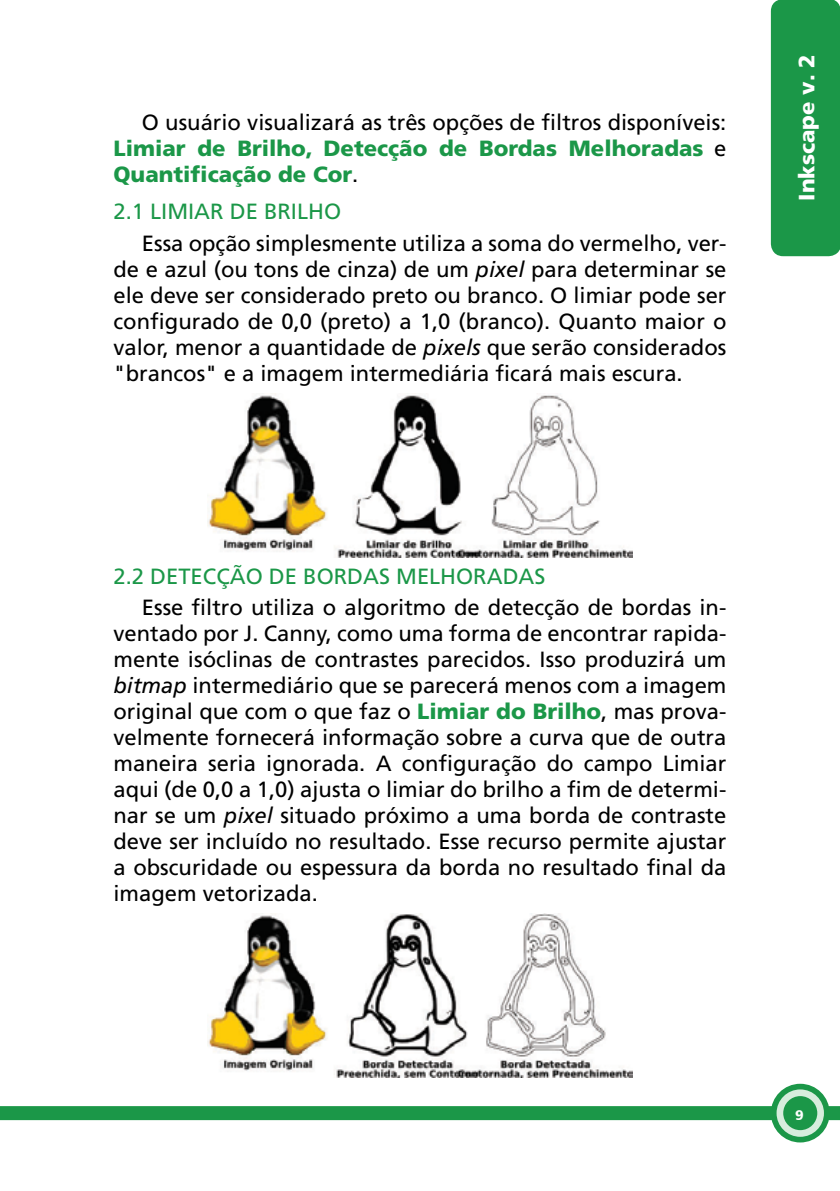
<style>
.page{position:relative;width:840px;height:1191px;background:#fff}
.page>*{position:absolute;margin:0;border:0;box-sizing:border-box;transform-origin:0 0}
.t1{font:22px/26px "Frutiger LT Std";color:#000;text-align:justify}
.t2{font:900 22px/26px "Frutiger LT Std";color:#1b9748;text-align:justify}
.t3{font:22px "Frutiger LT Std";color:#1b9748}
.t4{font:900 22px "Frutiger";color:#fff}
.t5{font:900 14px "Frutiger";color:#fff}
.s1{font-weight:400;color:#000}
.s2{font-style:italic}
.s3{font-weight:900;color:#1b9748}
</style>
<div class="page">
<div style="left:771px;top:0;width:68px;height:255px;background:#1b9748;border-radius:11px"></div>
<div style="left:770px;top:0;width:69px;height:256px;border:2px solid #1b9748;border-radius:11px"></div>
<div style="left:0;top:1106px;width:839px;height:14px;background:#1b9748"></div>
<svg style="left:771px;top:1084px;width:57px;height:57px"></svg>
<div style="left:770px;top:1083px;width:59px;height:59px;border:2px solid #1b9748;border-radius:50%"></div>
<div style="left:777px;top:1090px;width:45px;height:45px;background:#d7eddd;border-radius:50%"></div>
<div style="left:776px;top:1089px;width:47px;height:47px;border:2px solid #d7eddd;border-radius:50%"></div>
<div style="left:782px;top:1096px;width:34px;height:34px;background:#1b9748;border-radius:50%"></div>
<img style="left:207px;top:393px;width:425px;height:164px">
<img style="left:207px;top:913px;width:425px;height:164px">
<p class="t2" style="left:113px;top:109px;width:614px;text-indent:28px"><span class="s1">O usuário visualizará as três opções de filtros disponíveis:<br></span>Limiar de Brilho, Detecção de Bordas Melhoradas <span class="s1">e </span>Quantificação de Cor<span class="s1">.</span></p>
<p class="t3" style="left:113px;top:199px;width:61px">2.1 Limiar</p>
<p class="t3" style="left:230px;top:199px;width:61px">de Brilho</p>
<p class="t1" style="left:113px;top:230px;width:614px;text-indent:28px">Essa opção simplesmente utiliza a soma do vermelho, ver&shy;de e azul (ou tons de cinza) de um <span class="s2">pixel</span> para determinar se ele deve ser considerado preto ou branco. O limiar pode ser configurado de 0,0 (preto) a 1,0 (branco). Quanto maior o valor, menor a quantidade de <span class="s2">pixels</span> que serão considerados "brancos" e a imagem intermediária ficará mais escura.</p>
<p class="t3" style="left:113px;top:563px;width:67px">2.2 Detecção</p>
<p class="t3" style="left:269px;top:563px;width:63px">de Bordas</p>
<p class="t3" style="left:396px;top:563px;width:37px">Melhorada</p>
<p class="t3" style="left:534px;top:563px;width:12px">S</p>
<p class="t1" style="left:113px;top:595px;width:614px;text-indent:28px">Esse filtro utiliza o algoritmo de detecção de bordas in&shy;ventado por J. Canny, como uma forma de encontrar rapida&shy;mente isóclinas de contrastes parecidos. Isso produzirá um <span class="s2">bitmap</span> intermediário que se parecerá menos com a imagem original que com o que faz o <span class="s3">Limiar do Brilho</span>, mas prova&shy;velmente fornecerá informação sobre a curva que de outra maneira seria ignorada. A configuração do campo Limiar aqui (de 0,0 a 1,0) ajusta o limiar do brilho a fim de determi&shy;nar se um <span class="s2">pixel</span> situado próximo a uma borda de contraste deve ser incluído no resultado. Esse recurso permite ajustar a obscuridade ou espessura da borda no resultado final da imagem vetorizada.</p>
<p class="t4" style="left:792px;top:201px;width:148px;rotate:-90deg">Inkscape v. 2</p>
<p class="t5" style="left:794px;top:1106px;width:10px">9</p>
</div>
